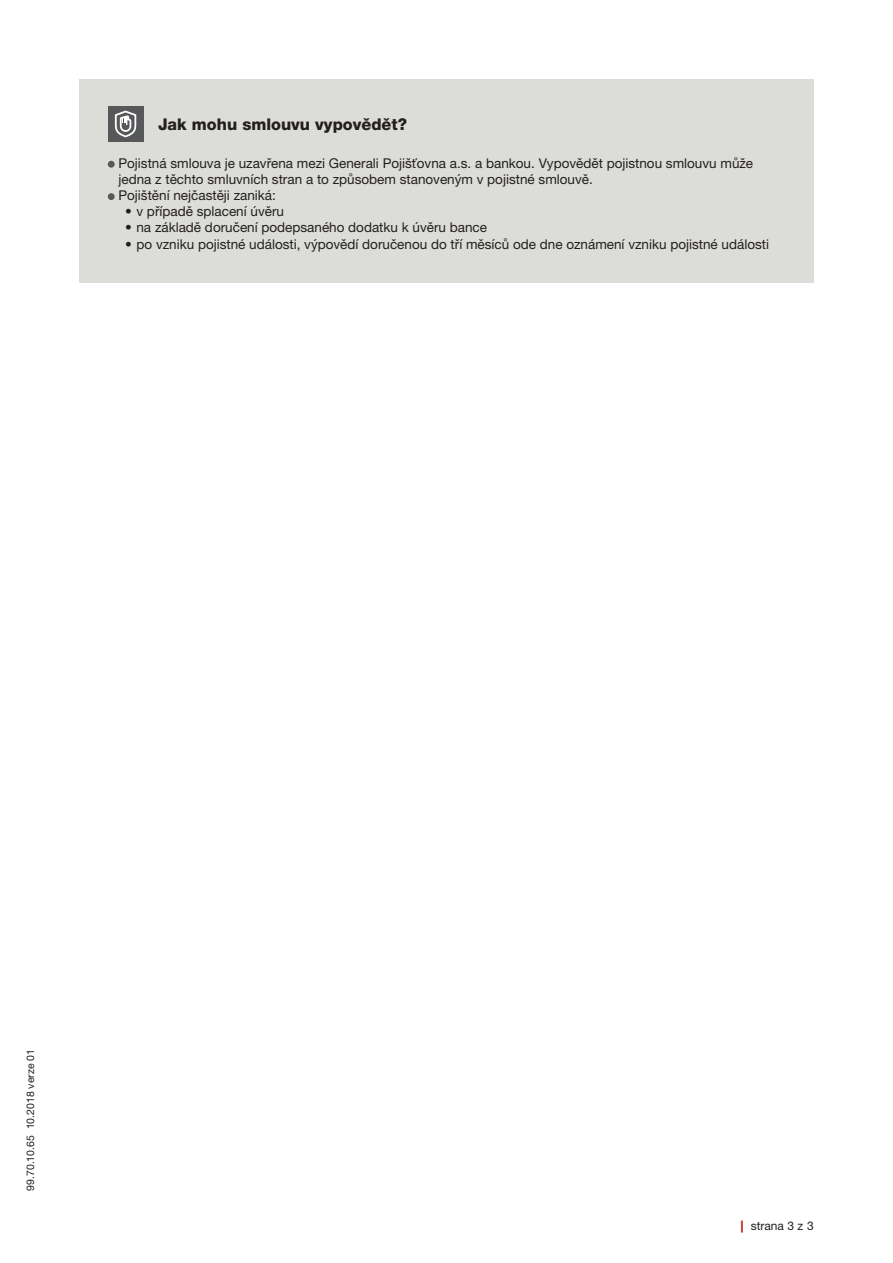
<style>
.page{position:relative;width:893px;height:1263px;background:#fff}
.page>*{position:absolute;margin:0;border:0;box-sizing:border-box;transform-origin:0 0}
.t1{font:800 16.2px "Helvetica Neue LT Pro";color:#231f20}
.t2{font:13.5px/16.2px "Helvetica Neue LT Pro";color:#231f20}
.t3{font:12px "Helvetica Neue LT Pro";color:#231f20}
.t4{font:10.5px "Helvetica Neue LT Pro";color:#231f20}
.s1{font-weight:800;color:#c5221a}
</style>
<div class="page">
<div style="left:79px;top:79px;width:735px;height:204px;background:#dcdcd8"></div>
<div style="left:108px;top:161px;width:7px;height:7px;background:#57585a;border-radius:50%"></div>
<div style="left:108px;top:193px;width:7px;height:7px;background:#57585a;border-radius:50%"></div>
<div style="left:108px;top:106px;width:35px;height:36px;background:#57585a"></div>
<svg style="left:115px;top:111px;width:21px;height:26px"></svg>
<p class="t1" style="left:158px;top:115px;width:251px">Jak mohu smlouvu vypovědět?</p>
<p class="t2" style="left:118px;top:155px;width:636px">Pojistná smlouva je uzavřena mezi Generali Pojišťovna a.s. a bankou. Vypovědět pojistnou smlouvu může jedna z těchto smluvních stran a to způsobem stanoveným v pojistné smlouvě.<br>Pojištění nejčastěji zaniká:</p>
<p class="t2" style="left:125px;top:203px;width:161px">• v případě splacení úvěru</p>
<p class="t2" style="left:125px;top:219px;width:364px">• na základě doručení podepsaného dodatku k úvěru bance</p>
<p class="t2" style="left:125px;top:236px;width:646px">• po vzniku pojistné události, výpovědí doručenou do tří měsíců ode dne oznámení vzniku pojistné události</p>
<p class="t4" style="left:24px;top:1191px;width:143px;rotate:-90deg">99.70.10.65 10.2018 verze 01</p>
<p class="t3" style="left:741px;top:1219px;width:75px"><span class="s1">|</span> strana 3 z 3</p>
</div>
